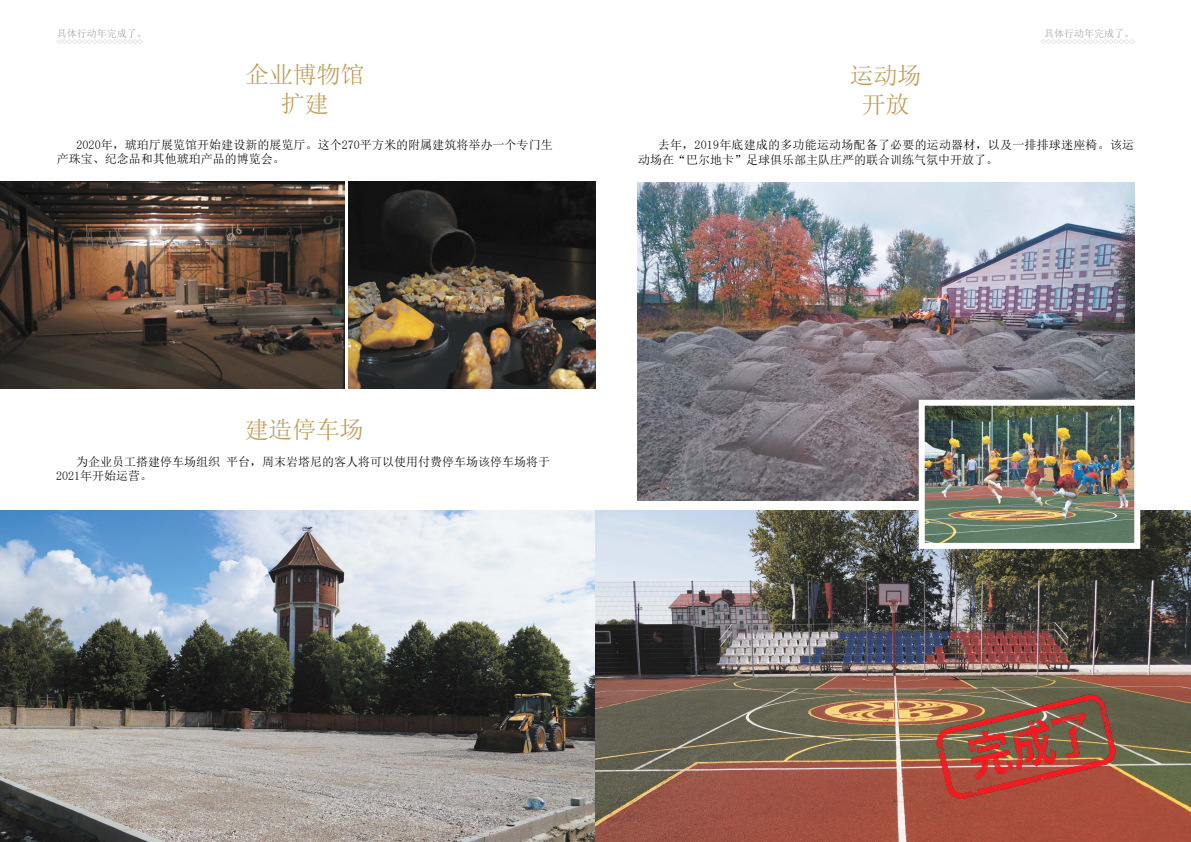
<style>
.page{position:relative;width:1191px;height:842px;background:#fff}
.page>*{position:absolute;margin:0;border:0;box-sizing:border-box;transform-origin:0 0}
.t1{font:24px/28.8px "Sim Sun";letter-spacing:-.01em;color:#be9b53;text-align:center}
.t2{font:12px/14.4px "Sim Sun";color:#000}
.t3{font:10px "Sim Sun";color:#9d9d9c}
</style>
<div class="page">
<svg style="left:57px;top:39px;width:86px;height:5px"></svg>
<svg style="left:1041px;top:39px;width:93px;height:5px"></svg>
<img style="left:0;top:510px;width:1191px;height:332px">
<img style="left:637px;top:183px;width:497px;height:317px">
<img style="left:0;top:181px;width:344px;height:208px">
<img style="left:349px;top:181px;width:246px;height:207px">
<img style="left:925px;top:407px;width:208px;height:135px">
<div style="left:918px;top:400px;width:222px;height:149px;border:6px solid #fff"></div>
<img style="left:887px;top:683px;width:278px;height:128px">
<p class="t3" style="left:57px;top:28px;width:91px">具体行动年完成了。</p>
<p class="t3" style="left:1044px;top:28px;width:91px">具体行动年完成了。</p>
<h1 class="t1" style="left:245px;top:60px;width:121px">企业博物馆扩建</h1>
<p class="t2" style="left:57px;top:137px;width:497px;text-indent:20px">2020年，琥珀厅展览馆开始建设新的展览厅。这个270平方米的附属建筑将举办一个专门生产珠宝、纪念品和其他琥珀产品的博览会。</p>
<h1 class="t1" style="left:850px;top:61px;width:73px">运动场开放</h1>
<p class="t2" style="left:638px;top:138px;width:498px;text-indent:20px">去年，2019年底建成的多功能运动场配备了必要的运动器材，以及一排排球迷座椅。该运动场在“巴尔地卡”足球俱乐部主队庄严的联合训练气氛中开放了。</p>
<h1 class="t1" style="left:245px;top:415px;width:121px">建造停车场</h1>
<p class="t2" style="left:56px;top:454px;width:495px;text-indent:20px">为企业员工搭建停车场组织 平台，周末岩塔尼的客人将可以使用付费停车场该停车场将于<br>2021年开始运营。</p>
</div>
